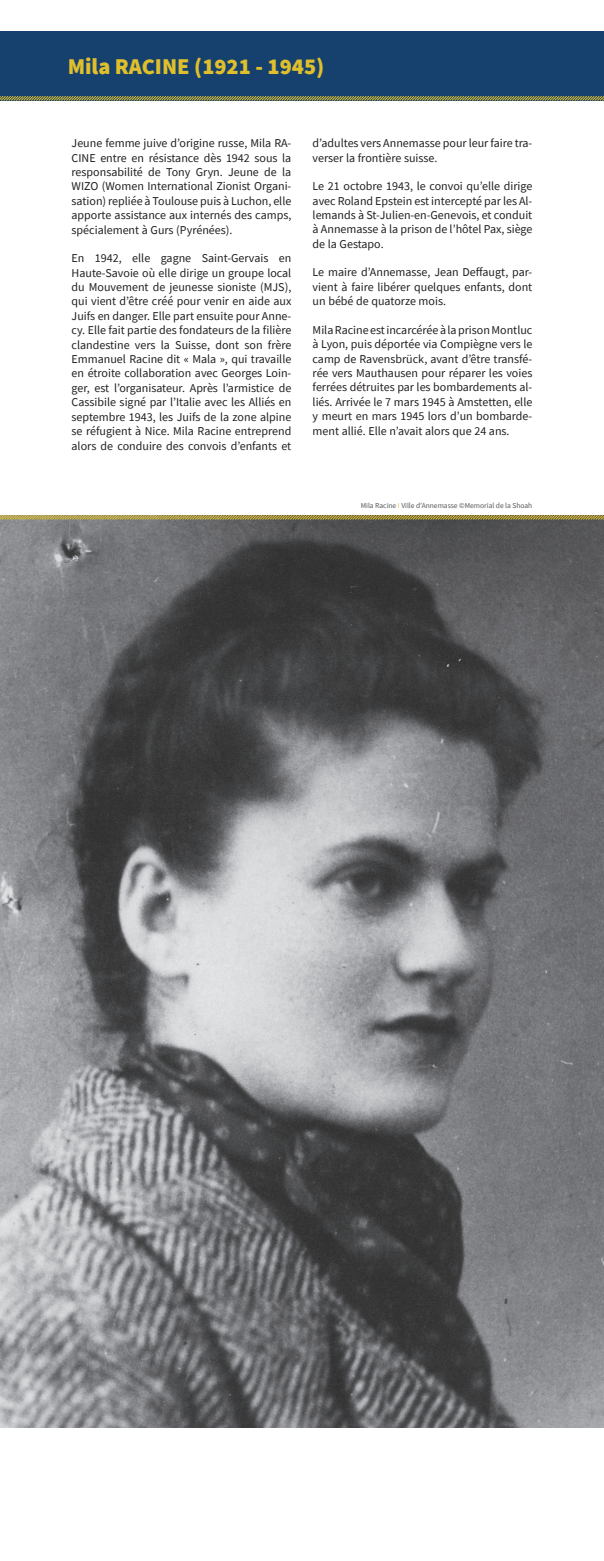
<style>
.page{position:relative;width:604px;height:1561px;background:#fff}
.page>*{position:absolute;margin:0;border:0;box-sizing:border-box;transform-origin:0 0}
.t1{font:900 22.5px "Source Sans Pro";color:#dfbf2b}
.t2{font:12px/14.4px "Source Sans Pro";color:#231f20;text-align:justify}
.t3{font:7.5px "Source Sans Pro";color:#57585a}
.s1{color:#dfbf2b}
</style>
<div class="page">
<img style="left:0;top:521px;width:604px;height:906px">
<div style="left:0;top:31px;width:604px;height:70px;background:#16416f"></div>
<svg style="left:0;top:96px;width:604px;height:5px;background:#777d4d"></svg>
<svg style="left:0;top:515px;width:604px;height:6px;background:#93864c"></svg>
<h1 class="t1" style="left:68px;top:51px;width:258px">Mila RACINE (1921 - 1945)</h1>
<p class="t2" style="left:72px;top:136px;width:221px">Jeune femme juive d’origine russe, Mila RA-CINE entre en résistance dès 1942 sous la responsabilité de Tony Gryn. Jeune de la WIZO (Women International Zionist Organi&shy;sation) repliée à Toulouse puis à Luchon, elle apporte assistance aux internés des camps, spécialement à Gurs (Pyrénées).</p>
<p class="t2" style="left:72px;top:251px;width:221px">En 1942, elle gagne Saint-Gervais en Haute-Savoie où elle dirige un groupe local du Mouvement de jeunesse sioniste (MJS), qui vient d’être créé pour venir en aide aux Juifs en danger. Elle part ensuite pour Anne&shy;cy. Elle fait partie des fondateurs de la filière clandestine vers la Suisse, dont son frère Emmanuel Racine dit « Mala », qui travaille en étroite collaboration avec Georges Loin&shy;ger, est l’organisateur. Après l’armistice de Cassibile signé par l’Italie avec les Alliés en septembre 1943, les Juifs de la zone alpine se réfugient à Nice. Mila Racine entreprend alors de conduire des convois d’enfants et</p>
<p class="t2" style="left:313px;top:136px;width:221px">d’adultes vers Annemasse pour leur faire tra&shy;verser la frontière suisse.</p>
<p class="t2" style="left:313px;top:179px;width:221px">Le 21 octobre 1943, le convoi qu’elle dirige avec Roland Epstein est intercepté par les Al&shy;lemands à St-Julien-en-Genevois, et conduit à Annemasse à la prison de l’hôtel Pax, siège de la Gestapo.</p>
<p class="t2" style="left:313px;top:265px;width:221px">Le maire d’Annemasse, Jean Deffaugt, par&shy;vient à faire libérer quelques enfants, dont un bébé de quatorze mois.</p>
<p class="t2" style="left:313px;top:322px;width:221px">Mila Racine est incarcérée à la prison Montluc à Lyon, puis déportée via Compiègne vers le camp de Ravensbrück, avant d’être transfé&shy;rée vers Mauthausen pour réparer les voies ferrées détruites par les bombardements al&shy;liés. Arrivée le 7 mars 1945 à Amstetten, elle y meurt en mars 1945 lors d’un bombarde&shy;ment allié. Elle n’avait alors que 24 ans.</p>
<p class="t3" style="left:361px;top:500px;width:173px">Mila Racine <span class="s1">I</span> Ville d’Annemasse ©Memorial de la Shoah</p>
</div>
